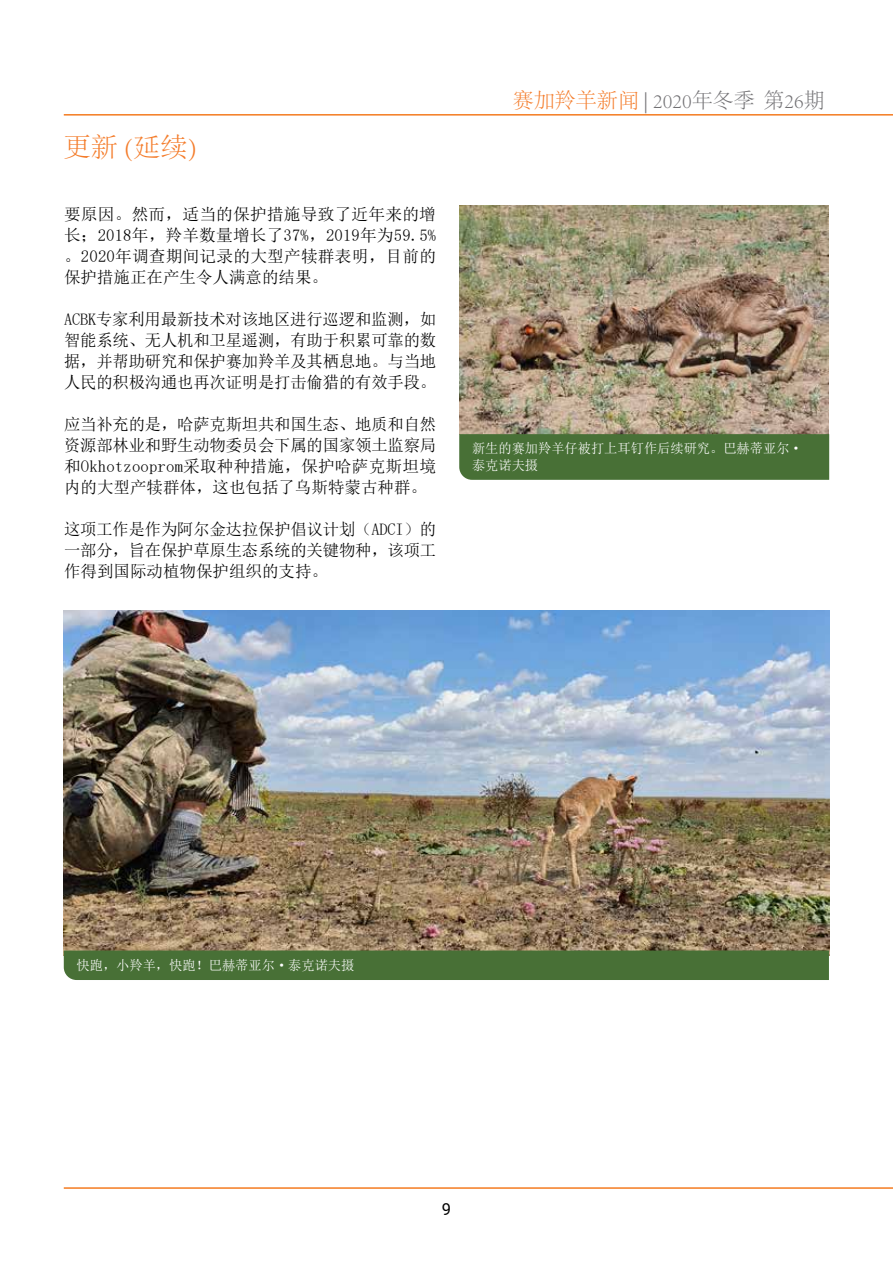
<style>
.page{position:relative;width:893px;height:1263px;background:#fff}
.page>*{position:absolute;margin:0;border:0;box-sizing:border-box;transform-origin:0 0}
.t1{font:300 27px "Adobe Song Std";color:#f47b29}
.t2{font:300 21px "Adobe Song Std";color:#717073}
.arcticle_text{font:16.5px/21px "N Sim Sun";color:#000;text-align:justify}
.t3{font:16.5px "Roboto";color:#000}
.Подпись_к_рисунку{font:13.5px/16.2px "N Sim Sun";color:#fff}
.s1{color:#f47b29}
</style>
<div class="page">
<hr style="left:64px;top:114px;width:829px;height:2px;background:#f47b20">
<hr style="left:64px;top:1187px;width:829px;height:2px;background:#f47b20">
<img style="left:64px;top:610px;width:765px;height:340px">
<div style="left:64px;top:950px;width:765px;height:30px;background:#487036"></div>
<img style="left:459px;top:206px;width:370px;height:228px">
<div style="left:459px;top:434px;width:370px;height:46px;background:#487036"></div>
<p class="t1" style="left:64px;top:132px;width:135px">更新 (延续)</p>
<p class="arcticle_text" style="left:64px;top:203px;width:374px">要原因。然而，适当的保护措施导致了近年来的增长；2018年，羚羊数量增长了37%，2019年为59.5%。2020年调查期间记录的大型产犊群表明，目前的保护措施正在产生令人满意的结果。</p>
<p class="arcticle_text" style="left:64px;top:308px;width:374px">ACBK专家利用最新技术对该地区进行巡逻和监测，如智能系统、无人机和卫星遥测，有助于积累可靠的数据，并帮助研究和保护赛加羚羊及其栖息地。与当地人民的积极沟通也再次证明是打击偷猎的有效手段。</p>
<p class="arcticle_text" style="left:64px;top:413px;width:374px">应当补充的是，哈萨克斯坦共和国生态、地质和自然资源部林业和野生动物委员会下属的国家领土监察局和Okhotzooprom采取种种措施，保护哈萨克斯坦境内的大型产犊群体，这也包括了乌斯特蒙古种群。</p>
<p class="arcticle_text" style="left:64px;top:518px;width:374px">这项工作是作为阿尔金达拉保护倡议计划（ADCI）的一部分，旨在保护草原生态系统的关键物种，该项工作得到国际动植物保护组织的支持。</p>
<p class="t2" style="left:513px;top:89px;width:314px"><span class="s1">赛加羚羊新闻</span> | 2020年冬季 第26期</p>
<p class="Подпись_к_рисунку" style="left:472px;top:440px;width:332px">新生的赛加羚羊仔被打上耳钉作后续研究。巴赫蒂亚尔·泰克诺夫摄</p>
<p class="Подпись_к_рисунку" style="left:77px;top:957px;width:279px">快跑，小羚羊，快跑！巴赫蒂亚尔·泰克诺夫摄</p>
<p class="t3" style="left:442px;top:1198px;width:11px">9</p>
</div>
